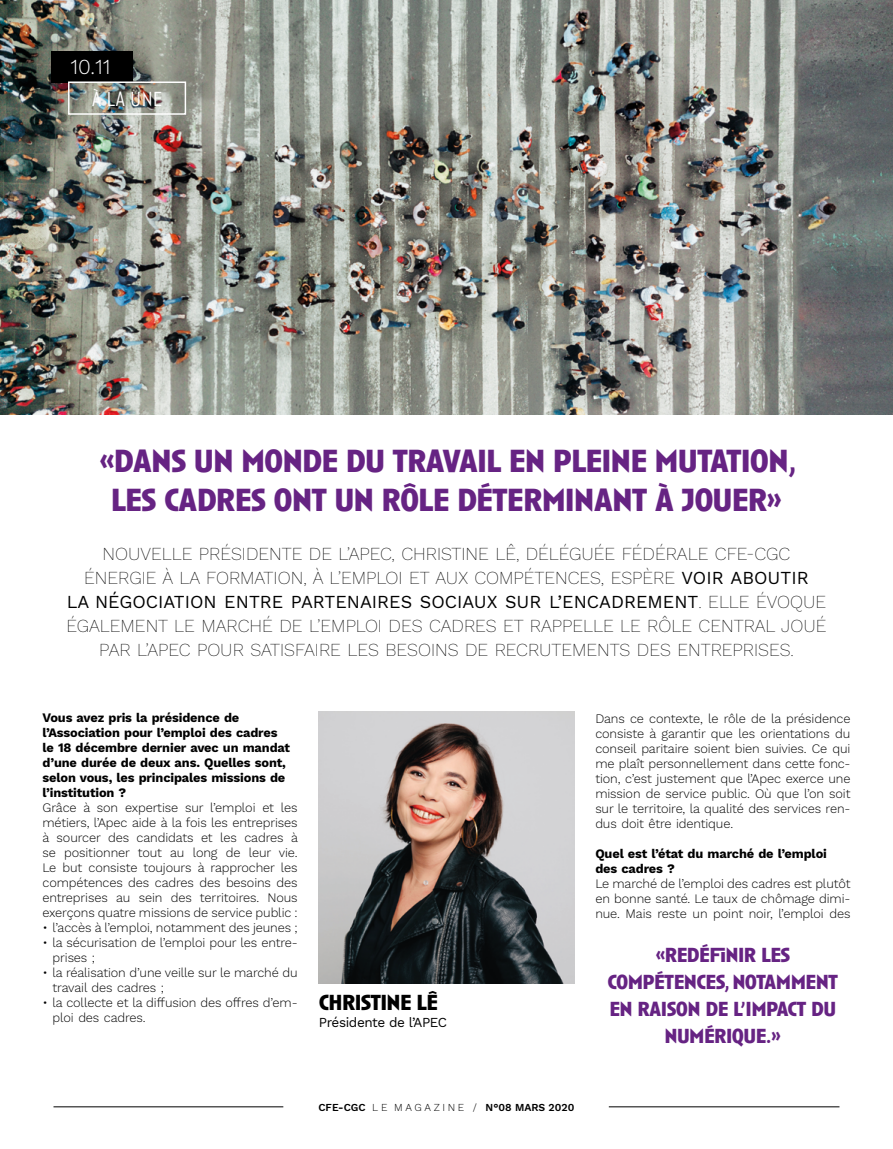
<style>
.page{position:relative;width:893px;height:1149px;background:#fff}
.page>*{position:absolute;margin:0;border:0;box-sizing:border-box;transform-origin:0 0}
.t1{font:700 33px/39px "Anisette Pro";letter-spacing:-.03em;color:#662383;text-align:center}
.t2{font:700 22.5px "Anisette Pro";letter-spacing:-.03em;color:#000}
.t3{font:700 21px/27px "Anisette Pro";letter-spacing:-.03em;color:#662383;text-align:center}
.t4{font:300 21px "Anisette Pro";color:#fff}
.t5{font:300 21px "Work Sans";color:#fff}
.t6{font:200 18px/24px "Work Sans";color:#000;text-align:center}
.t7{font:13.5px "Work Sans";letter-spacing:-.03em;color:#000}
.t8{font:300 12.75px/15px "Work Sans";letter-spacing:-.01em;color:#000;text-align:justify}
.t9{font:700 12.75px/15px "Work Sans";letter-spacing:-.01em;color:#000}
.t10{font:600 10.5px "Work Sans";color:#000}
.s1{font-weight:400}
.s2{font-weight:300}
</style>
<div class="page">
<img style="left:0;top:0;width:893px;height:415px">
<img style="left:319px;top:711px;width:255px;height:271px">
<div style="left:51px;top:51px;width:82px;height:32px;background:#000"></div>
<hr style="left:609px;top:1106px;width:230px;height:1px;background:#000">
<hr style="left:54px;top:1106px;width:229px;height:1px;background:#000">
<div style="left:68px;top:81px;width:118px;height:34px;border:2px solid #fff"></div>
<h3 class="t5" style="left:71px;top:54px;width:41px">10.11</h3>
<h3 class="t4" style="left:92px;top:85px;width:72px">À LA UNE</h3>
<h1 class="t1" style="left:99px;top:439px;width:699px">«DANS UN MONDE DU TRAVAIL EN PLEINE MUTATION,<br>LES CADRES ONT UN RÔLE DÉTERMINANT À JOUER»</h1>
<p class="t6" style="left:67px;top:542px;width:761px">NOUVELLE PRÉSIDENTE DE L’APEC, CHRISTINE LÊ, DÉLÉGUÉE FÉDÉRALE CFE-CGC ÉNERGIE À LA FORMATION, À L’EMPLOI ET AUX COMPÉTENCES, ESPÈRE <span class="s1">VOIR ABOUTIR<br>LA NÉGOCIATION ENTRE PARTENAIRES SOCIAUX SUR L’ENCADREMENT</span>. ELLE ÉVOQUE ÉGALEMENT LE MARCHÉ DE L’EMPLOI DES CADRES ET RAPPELLE LE RÔLE CENTRAL JOUÉ PAR L’APEC POUR SATISFAIRE LES BESOINS DE RECRUTEMENTS DES ENTREPRISES.</p>
<p class="t9" style="left:43px;top:710px;width:249px">Vous avez pris la présidence de l’Association pour l’emploi des cadres le 18 décembre dernier avec un mandat d’une durée de deux ans. Quelles sont, selon vous, les principales missions de l’institution ?</p>
<p class="t8" style="left:43px;top:800px;width:257px">Grâce à son expertise sur l’emploi et les métiers, l’Apec aide à la fois les entreprises à sourcer des candidats et les cadres à se positionner tout au long de leur vie.<br>Le but consiste toujours à rapprocher les compétences des cadres des besoins des entreprises au sein des territoires. Nous exerçons quatre missions de service public :</p>
<p class="t8" style="left:43px;top:920px;width:257px">• l’accès à l’emploi, notamment des jeunes ;</p>
<p class="t8" style="left:53px;top:935px;width:247px;text-indent:-10px">• la sécurisation de l’emploi pour les entre&shy;prises ;</p>
<p class="t8" style="left:53px;top:965px;width:247px;text-indent:-10px">• la réalisation d’une veille sur le marché du travail des cadres ;</p>
<p class="t8" style="left:53px;top:995px;width:247px;text-indent:-10px">• la collecte et la diffusion des offres d’em&shy;ploi des cadres.</p>
<h2 class="t2" style="left:319px;top:986px;width:121px">CHRISTINE LÊ</h2>
<p class="t7" style="left:319px;top:1013px;width:130px">Présidente de l’APEC</p>
<p class="t8" style="left:595px;top:711px;width:257px">Dans ce contexte, le rôle de la présidence consiste à garantir que les orientations du conseil paritaire soient bien suivies. Ce qui me plaît personnellement dans cette fonc&shy;tion, c’est justement que l’Apec exerce une mission de service public. Où que l’on soit sur le territoire, la qualité des services ren&shy;dus doit être identique.</p>
<p class="t9" style="left:595px;top:846px;width:233px">Quel est l’état du marché de l’emploi des cadres ?</p>
<p class="t8" style="left:595px;top:876px;width:257px">Le marché de l’emploi des cadres est plutôt en bonne santé. Le taux de chômage dimi&shy;nue. Mais reste un point noir, l’emploi des</p>
<h3 class="t3" style="left:608px;top:940px;width:232px">«REDÉFINIR LES<br>COMPÉTENCES, NOTAMMENT<br>EN RAISON DE L’IMPACT DU<br>NUMÉRIQUE.»</h3>
<p class="t10" style="left:318px;top:1100px;width:257px">CFE-CGC <span class="s2">L E M A G A Z I N E /</span> N°08 MARS 2020</p>
</div>
